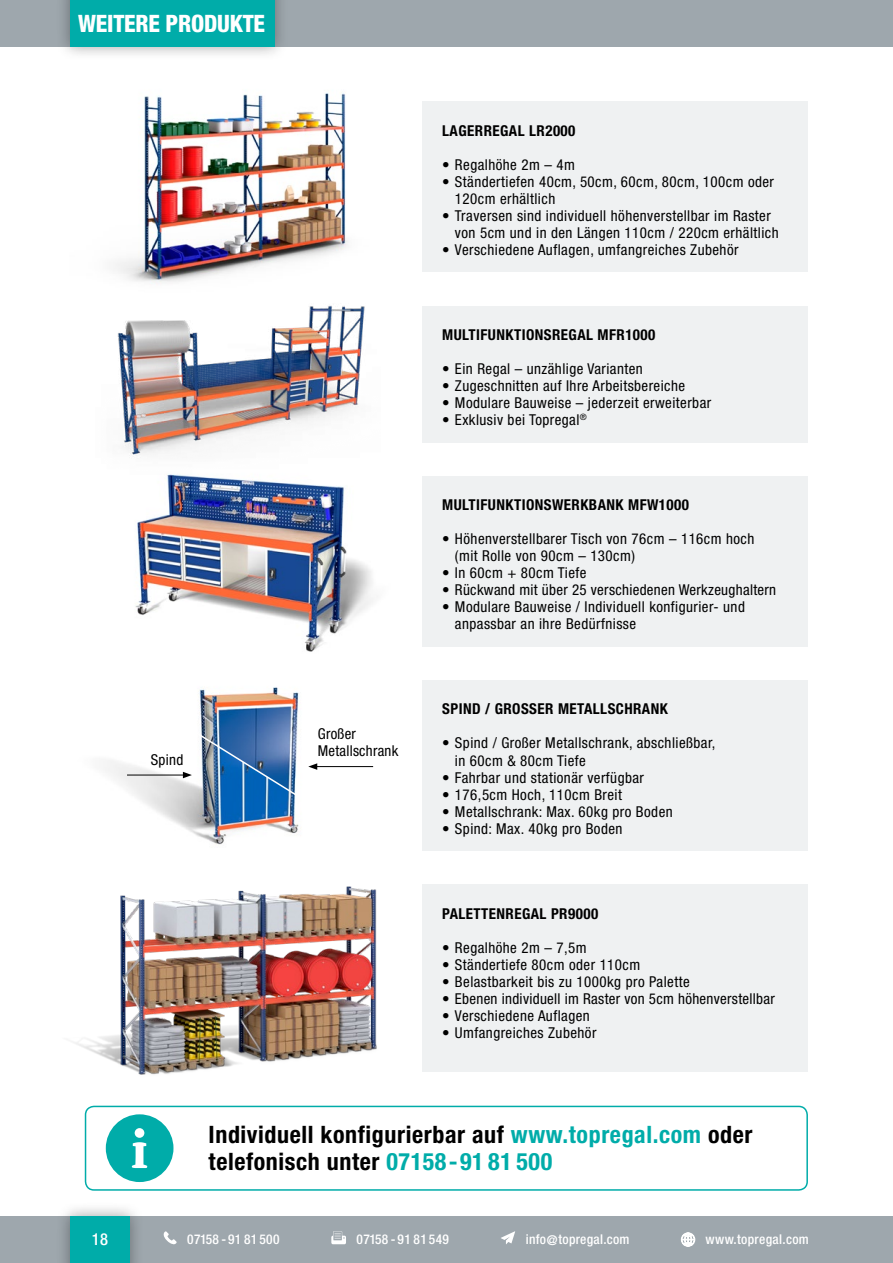
<style>
.page{position:relative;width:893px;height:1263px;background:#fff}
.page>*{position:absolute;margin:0;border:0;box-sizing:border-box;transform-origin:0 0}
.t1{font:700 condensed 24px/27px "Helvetica Neue LT Std";letter-spacing:.025em;color:#000}
.t2{font:800 condensed 24px "Helvetica Neue LT Std";letter-spacing:-.01em;color:#fff;scale:.96 1}
.t3{font:500 condensed 16.5px "Helvetica Neue LT Std";color:#fff}
.t4{font:condensed 15px/17px "Helvetica Neue LT Std";letter-spacing:.03em;color:#000}
.t5{font:700 condensed 15px "Helvetica Neue LT Std";letter-spacing:.03em;color:#000}
.t6{font:500 condensed 13.5px "Helvetica Neue LT Std";letter-spacing:.025em;color:#fff}
.s1{color:#00aca9}
</style>
<div class="page">
<div style="left:0;top:1216px;width:893px;height:47px;background:#9ea7ad"></div>
<div style="left:0;top:0;width:893px;height:47px;background:#9ea7ad"></div>
<div style="left:56px;top:0;width:233px;height:61px;background:#000;opacity:.35"></div>
<div style="left:70px;top:0;width:204px;height:47px;background:#00aca9"></div>
<div style="left:56px;top:1202px;width:88px;height:61px;background:#000;opacity:.35"></div>
<div style="left:70px;top:1216px;width:60px;height:47px;background:#00aca9"></div>
<svg style="left:163px;top:1231px;width:14px;height:13px"></svg>
<svg style="left:331px;top:1231px;width:15px;height:13px"></svg>
<svg style="left:501px;top:1231px;width:14px;height:13px"></svg>
<svg style="left:681px;top:1233px;width:14px;height:13px"></svg>
<img style="left:135px;top:475px;width:238px;height:177px">
<img style="left:104px;top:687px;width:270px;height:158px">
<img style="left:114px;top:93px;width:309px;height:182px">
<img style="left:117px;top:275px;width:248px;height:200px">
<img style="left:73px;top:884px;width:350px;height:191px">
<div style="left:423px;top:101px;width:385px;height:171px;background:#eff1f2"></div>
<div style="left:423px;top:306px;width:385px;height:136px;background:#eff1f2"></div>
<div style="left:423px;top:476px;width:385px;height:170px;background:#eff1f2"></div>
<div style="left:423px;top:680px;width:385px;height:170px;background:#eff1f2"></div>
<div style="left:423px;top:884px;width:385px;height:187px;background:#eff1f2"></div>
<div style="left:85px;top:1106px;width:723px;height:85px;border:2px solid #00aca9;border-radius:9px"></div>
<svg style="left:106px;top:1114px;width:67px;height:68px"></svg>
<hr style="left:315px;top:766px;width:58px;height:1px;background:#000">
<hr style="left:127px;top:775px;width:58px;height:1px;background:#000">
<img style="left:134px;top:693px;width:189px;height:119px">
<h1 class="t2" style="left:78px;top:8px;width:196px">WEITERE PRODUKTE</h1>
<p class="t4" style="left:151px;top:751px;width:34px">Spind</p>
<p class="t4" style="left:318px;top:725px;width:82px;line-height:16.5px">Großer<br>Metallschrank</p>
<p class="t5" style="left:442px;top:122px;width:135px">LAGERREGAL LR2000</p>
<p class="t4" style="left:442px;top:156px;width:134px">• Regalhöhe 2m – 4m</p>
<p class="t4" style="left:455px;top:173px;width:321px;text-indent:-13px">• Ständertiefen 40cm, 50cm, 60cm, 80cm, 100cm oder<br>120cm erhältlich</p>
<p class="t4" style="left:455px;top:207px;width:325px;text-indent:-13px">• Traversen sind individuell höhenverstellbar im Raster von 5cm und in den Längen 110cm / 220cm erhältlich</p>
<p class="t4" style="left:442px;top:241px;width:298px">• Verschiedene Auflagen, umfangreiches Zubehör</p>
<p class="t5" style="left:442px;top:326px;width:215px">MULTIFUNKTIONSREGAL MFR1000</p>
<p class="t4" style="left:442px;top:360px;width:202px">• Ein Regal – unzählige Varianten</p>
<p class="t4" style="left:442px;top:377px;width:244px">• Zugeschnitten auf Ihre Arbeitsbereiche</p>
<p class="t4" style="left:442px;top:394px;width:270px">• Modulare Bauweise – jederzeit erweiterbar</p>
<p class="t4" style="left:442px;top:411px;width:146px">• Exklusiv bei Topregal<sup>®</sup></p>
<p class="t5" style="left:442px;top:496px;width:248px">MULTIFUNKTIONSWERKBANK MFW1000</p>
<p class="t4" style="left:455px;top:530px;width:301px;text-indent:-13px">• Höhenverstellbarer Tisch von 76cm – 116cm hoch (mit Rolle von 90cm – 130cm)</p>
<p class="t4" style="left:442px;top:564px;width:146px">• In 60cm + 80cm Tiefe</p>
<p class="t4" style="left:442px;top:581px;width:335px">• Rückwand mit über 25 verschiedenen Werkzeughaltern</p>
<p class="t4" style="left:455px;top:598px;width:291px;text-indent:-13px">• Modulare Bauweise / Individuell konfigurier- und anpassbar an ihre Bedürfnisse</p>
<p class="t5" style="left:442px;top:700px;width:227px">SPIND / GROSSER METALLSCHRANK</p>
<p class="t4" style="left:455px;top:735px;width:262px;text-indent:-13px">• Spind / Großer Metallschrank, abschließbar, in 60cm &amp; 80cm Tiefe</p>
<p class="t4" style="left:442px;top:769px;width:203px">• Fahrbar und stationär verfügbar</p>
<p class="t4" style="left:442px;top:786px;width:181px">• 176,5cm Hoch, 110cm Breit</p>
<p class="t4" style="left:442px;top:803px;width:232px">• Metallschrank: Max. 60kg pro Boden</p>
<p class="t4" style="left:442px;top:820px;width:182px">• Spind: Max. 40kg pro Boden</p>
<p class="t5" style="left:442px;top:904px;width:157px">PALETTENREGAL PR9000</p>
<p class="t4" style="left:442px;top:939px;width:146px">• Regalhöhe 2m – 7,5m</p>
<p class="t4" style="left:442px;top:956px;width:200px">• Ständertiefe 80cm oder 110cm</p>
<p class="t4" style="left:442px;top:973px;width:249px">• Belastbarkeit bis zu 1000kg pro Palette</p>
<p class="t4" style="left:442px;top:990px;width:334px">• Ebenen individuell im Raster von 5cm höhenverstellbar</p>
<p class="t4" style="left:442px;top:1007px;width:149px">• Verschiedene Auflagen</p>
<p class="t4" style="left:442px;top:1024px;width:156px">• Umfangreiches Zubehör</p>
<h1 class="t1" style="left:209px;top:1121px;width:545px">Individuell konfigurierbar auf <span class="s1">www.topregal.com</span> oder telefonisch unter <span class="s1">07158-91 81 500</span></h1>
<p class="t3" style="left:92px;top:1229px;width:18px">18</p>
<p class="t6" style="left:187px;top:1231px;width:94px">07158 - 91 81 500</p>
<p class="t6" style="left:357px;top:1231px;width:94px">07158 - 91 81 549</p>
<p class="t6" style="left:526px;top:1231px;width:105px">info@topregal.com</p>
<p class="t6" style="left:705px;top:1231px;width:105px">www.topregal.com</p>
</div>
